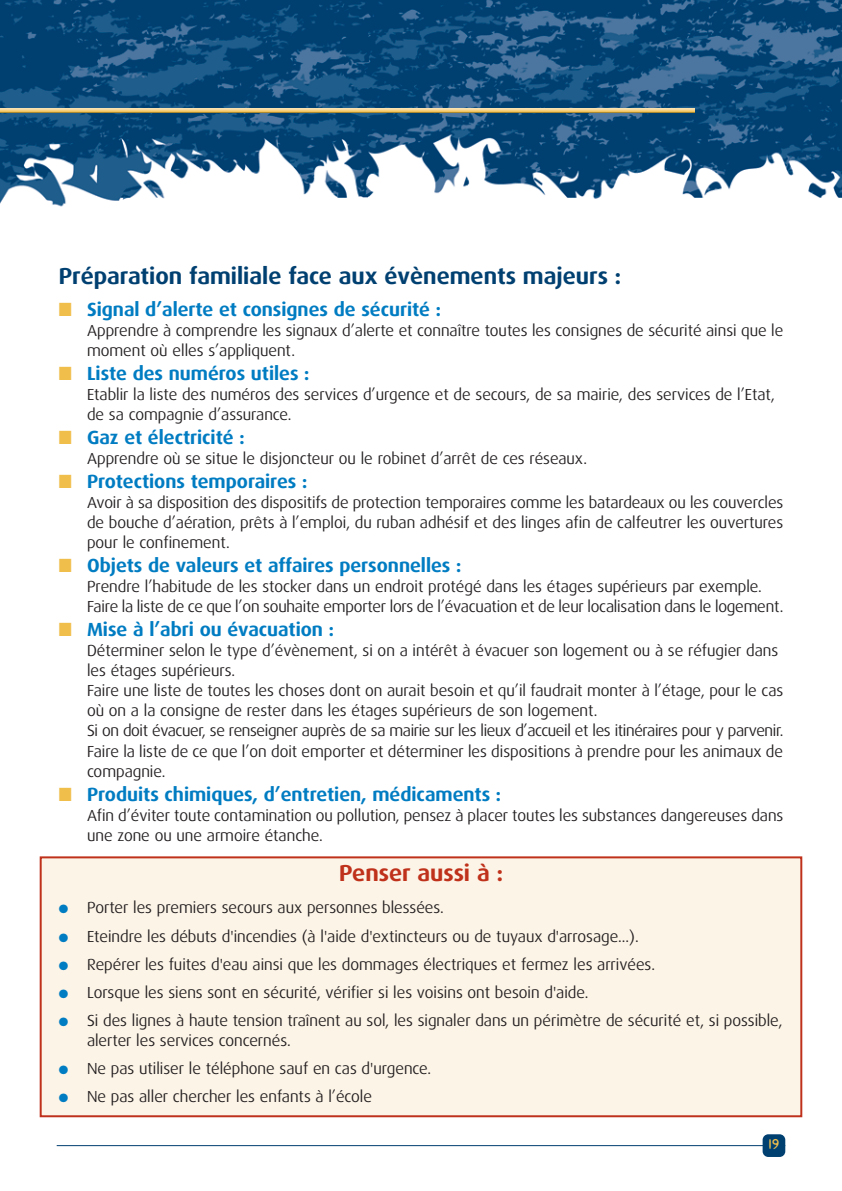
<style>
.page{position:relative;width:842px;height:1191px;background:#fff}
.page>*{position:absolute;margin:0;border:0;box-sizing:border-box;transform-origin:0 0}
.t1{font:700 23px "Dax Wide";color:#004071;scale:.9 1}
.t2{font:700 23px "Dax Wide";color:#bf311a;scale:.9 1}
.t3{font:700 19px "Dax Wide";color:#007cc2;scale:.9 1}
.t4{font:16px/20px "Dax Wide";color:#231f20;scale:.9 1}
.t5{font:16px "Vision";color:#f0be4a}
.s1{color:#f0be4a}
.s2{color:#007cc2}
</style>
<div class="page">
<div style="left:42px;top:858px;width:758px;height:257px;background:#fcf4e7"></div>
<div style="left:40px;top:856px;width:762px;height:261px;border:2px solid #bf311a"></div>
<img style="left:0;top:0;width:842px;height:207px">
<img style="left:0;top:108px;width:694px;height:4px">
<hr style="left:57px;top:1145px;width:728px;height:1px;background:#004071">
<div style="left:763px;top:1134px;width:22px;height:23px;background:#004071;border-radius:6px"></div>
<h1 class="t1" style="left:59px;top:266px;width:626px">Préparation familiale face aux évènements majeurs :</h1>
<p class="t3" style="left:59px;top:301px;width:426px"><span class="s1">■</span> Signal d’alerte et consignes de sécurité :</p>
<p class="t4" style="left:87px;top:322px;width:775px">Apprendre à comprendre les signaux d’alerte et connaître toutes les consignes de sécurité ainsi que le moment où elles s’appliquent.</p>
<p class="t3" style="left:59px;top:365px;width:280px"><span class="s1">■</span> Liste des numéros utiles :</p>
<p class="t4" style="left:87px;top:386px;width:766px">Etablir la liste des numéros des services d’urgence et de secours, de sa mairie, des services de l’Etat, de sa compagnie d’assurance.</p>
<p class="t3" style="left:59px;top:429px;width:208px"><span class="s1">■</span> Gaz et électricité :</p>
<p class="t4" style="left:87px;top:450px;width:557px">Apprendre où se situe le disjoncteur ou le robinet d’arrêt de ces réseaux.</p>
<p class="t3" style="left:59px;top:473px;width:278px"><span class="s1">■</span> Protections temporaires :</p>
<p class="t4" style="left:87px;top:494px;width:775px;text-align:justify">Avoir à sa disposition des dispositifs de protection temporaires comme les batardeaux ou les couvercles de bouche d’aération, prêts à l’emploi, du ruban adhésif et des linges afin de calfeutrer les ouvertures pour le confinement.</p>
<p class="t3" style="left:59px;top:557px;width:449px"><span class="s1">■</span> Objets de valeurs et affaires personnelles :</p>
<p class="t4" style="left:87px;top:578px;width:775px">Prendre l’habitude de les stocker dans un endroit protégé dans les étages supérieurs par exemple.<br>Faire la liste de ce que l’on souhaite emporter lors de l’évacuation et de leur localisation dans le logement.</p>
<p class="t3" style="left:59px;top:621px;width:307px"><span class="s1">■</span> Mise à l’abri ou évacuation :</p>
<p class="t4" style="left:87px;top:642px;width:775px">Déterminer selon le type d’évènement, si on a intérêt à évacuer son logement ou à se réfugier dans les étages supérieurs.<br>Faire une liste de toutes les choses dont on aurait besoin et qu’il faudrait monter à l’étage, pour le cas où on a la consigne de rester dans les étages supérieurs de son logement.<br>Si on doit évacuer, se renseigner auprès de sa mairie sur les lieux d’accueil et les itinéraires pour y parvenir.<br>Faire la liste de ce que l’on doit emporter et déterminer les dispositions à prendre pour les animaux de compagnie.</p>
<p class="t3" style="left:59px;top:785px;width:493px"><span class="s1">■</span> Produits chimiques, d’entretien, médicaments :</p>
<p class="t4" style="left:87px;top:806px;width:775px">Afin d’éviter toute contamination ou pollution, pensez à placer toutes les substances dangereuses dans une zone ou une armoire étanche.</p>
<h1 class="t2" style="left:339px;top:863px;width:184px">Penser aussi à :</h1>
<p class="t4" style="left:59px;top:899px;width:430px"><span class="s2">●</span> Porter les premiers secours aux personnes blessées.</p>
<p class="t4" style="left:59px;top:927px;width:646px"><span class="s2">●</span> Eteindre les débuts d'incendies (à l'aide d'extincteurs ou de tuyaux d'arrosage...).</p>
<p class="t4" style="left:59px;top:955px;width:664px"><span class="s2">●</span> Repérer les fuites d'eau ainsi que les dommages électriques et fermez les arrivées.</p>
<p class="t4" style="left:59px;top:983px;width:590px"><span class="s2">●</span> Lorsque les siens sont en sécurité, vérifier si les voisins ont besoin d'aide.</p>
<p class="t4" style="left:87px;top:1011px;width:774px;text-indent:-28px"><span class="s2">●</span> Si des lignes à haute tension traînent au sol, les signaler dans un périmètre de sécurité et, si possible, alerter les services concernés.</p>
<p class="t4" style="left:59px;top:1059px;width:415px"><span class="s2">●</span> Ne pas utiliser le téléphone sauf en cas d'urgence.</p>
<p class="t4" style="left:59px;top:1087px;width:350px"><span class="s2">●</span> Ne pas aller chercher les enfants à l’école</p>
<p class="t5" style="left:768px;top:1138px;width:13px">19</p>
</div>
